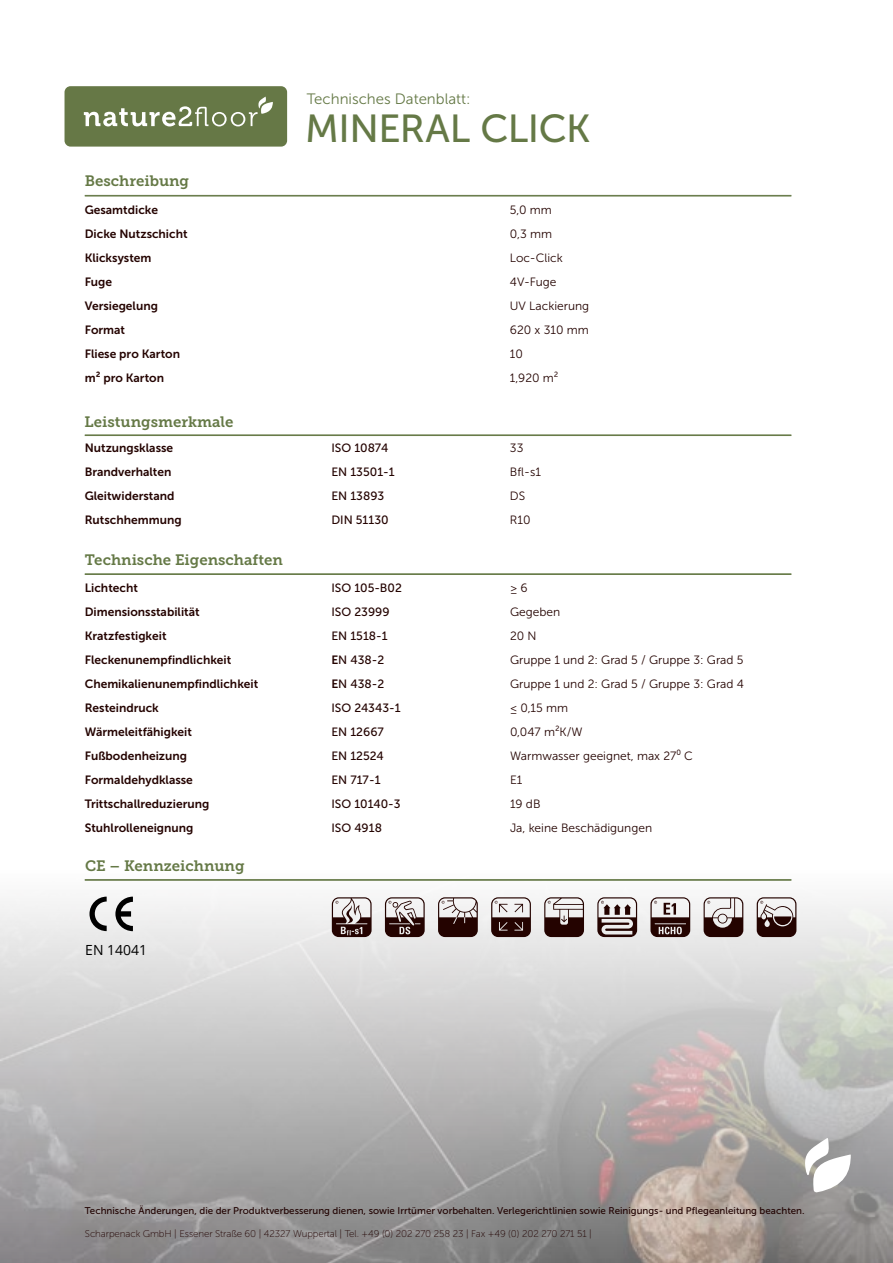
<style>
.page{position:relative;width:893px;height:1263px;background:#fff}
.page>*{position:absolute;margin:0;border:0;box-sizing:border-box;transform-origin:0 0}
.t1{font:39px "Museo Sans 500";letter-spacing:-.01em;color:#657946}
.t2{font:15px "Museo Slab 700";color:#657946}
.t3{font:15px "Museo Sans 300";color:#657946}
.t4{font:13.95px "Open Sans";color:#000}
.t5{font:12px "Museo Sans 700";color:#240300}
.t6{font:12px "Museo Sans 300";color:#240300}
.t7{font:12px "Museo Sans 500";color:#240300}
.t8{font:9.75px "Museo Sans 500";color:#200100}
.t9{font:9.75px "Museo Sans 100";letter-spacing:-.01em;color:#200100}
.s1{font-family:"Museo Sans 700"}
</style>
<div class="page">
<svg style="left:85px;top:194px;width:707px;height:3px"></svg>
<svg style="left:85px;top:434px;width:707px;height:2px"></svg>
<img style="left:0;top:879px;width:893px;height:384px">
<div style="left:65px;top:86px;width:222px;height:61px;background:#667846;border-radius:6px"></div>
<svg style="left:84px;top:97px;width:189px;height:29px"></svg>
<hr style="left:85px;top:195px;width:706px;height:1px;background:#657946">
<hr style="left:85px;top:196px;width:706px;height:1px;background:#657946">
<hr style="left:85px;top:435px;width:706px;height:1px;background:#657946">
<hr style="left:85px;top:574px;width:706px;height:1px;background:#657946">
<hr style="left:85px;top:879px;width:706px;height:1px;background:#657946">
<hr style="left:85px;top:880px;width:706px;height:1px;background:#657946">
<svg style="left:804px;top:1138px;width:47px;height:54px"></svg>
<svg style="left:85px;top:882px;width:723px;height:76px"></svg>
<p class="t3" style="left:307px;top:90px;width:165px">Technisches Datenblatt:</p>
<h1 class="t1" style="left:305px;top:107px;width:287px">MINERAL CLICK</h1>
<p class="t2" style="left:85px;top:173px;width:106px">Beschreibung</p>
<p class="t5" style="left:85px;top:203px;width:75px">Gesamtdicke</p>
<p class="t6" style="left:510px;top:203px;width:43px">5,0 mm</p>
<p class="t5" style="left:85px;top:227px;width:104px">Dicke Nutzschicht</p>
<p class="t6" style="left:510px;top:227px;width:44px">0,3 mm</p>
<p class="t5" style="left:85px;top:251px;width:68px">Klicksystem</p>
<p class="t6" style="left:510px;top:251px;width:54px">Loc-Click</p>
<p class="t5" style="left:85px;top:275px;width:29px">Fuge</p>
<p class="t6" style="left:510px;top:275px;width:48px">4V-Fuge</p>
<p class="t5" style="left:85px;top:299px;width:75px">Versiegelung</p>
<p class="t6" style="left:510px;top:299px;width:81px">UV Lackierung</p>
<p class="t5" style="left:85px;top:323px;width:42px">Format</p>
<p class="t6" style="left:510px;top:323px;width:80px">620 x 310 mm</p>
<p class="t5" style="left:85px;top:347px;width:97px">Fliese pro Karton</p>
<p class="t6" style="left:510px;top:347px;width:15px">10</p>
<p class="t5" style="left:85px;top:371px;width:81px">m² pro Karton</p>
<p class="t6" style="left:510px;top:371px;width:50px">1,920 m²</p>
<p class="t2" style="left:85px;top:413px;width:150px">Leistungsmerkmale</p>
<p class="t5" style="left:85px;top:441px;width:90px">Nutzungsklasse</p>
<p class="t7" style="left:331px;top:441px;width:58px">ISO 10874</p>
<p class="t6" style="left:510px;top:441px;width:15px">33</p>
<p class="t5" style="left:85px;top:465px;width:88px">Brandverhalten</p>
<p class="t7" style="left:331px;top:465px;width:65px">EN 13501-1</p>
<p class="t6" style="left:510px;top:465px;width:33px">Bfl-s1</p>
<p class="t5" style="left:85px;top:489px;width:91px">Gleitwiderstand</p>
<p class="t7" style="left:331px;top:489px;width:54px">EN 13893</p>
<p class="t6" style="left:510px;top:489px;width:17px">DS</p>
<p class="t5" style="left:85px;top:513px;width:98px">Rutschhemmung</p>
<p class="t7" style="left:331px;top:513px;width:59px">DIN 51130</p>
<p class="t6" style="left:510px;top:513px;width:22px">R10</p>
<p class="t2" style="left:85px;top:552px;width:200px">Technische Eigenschaften</p>
<p class="t5" style="left:85px;top:581px;width:55px">Lichtecht</p>
<p class="t7" style="left:331px;top:581px;width:72px">ISO 105-B02</p>
<p class="t6" style="left:510px;top:581px;width:19px">≥ 6</p>
<p class="t5" style="left:85px;top:605px;width:116px">Dimensionsstabilität</p>
<p class="t7" style="left:331px;top:605px;width:60px">ISO 23999</p>
<p class="t6" style="left:510px;top:605px;width:52px">Gegeben</p>
<p class="t5" style="left:85px;top:629px;width:83px">Kratzfestigkeit</p>
<p class="t7" style="left:331px;top:629px;width:58px">EN 1518-1</p>
<p class="t6" style="left:510px;top:629px;width:28px">20 N</p>
<p class="t5" style="left:85px;top:653px;width:148px">Fleckenunempfindlichkeit</p>
<p class="t7" style="left:331px;top:653px;width:54px"><span class="s1">E</span>N 438-2</p>
<p class="t6" style="left:510px;top:653px;width:235px">Gruppe 1 und 2: Grad 5 / Gruppe 3: Grad 5</p>
<p class="t5" style="left:85px;top:677px;width:175px">Chemikalienunempfindlichkeit</p>
<p class="t7" style="left:331px;top:677px;width:54px"><span class="s1">E</span>N 438-2</p>
<p class="t6" style="left:510px;top:677px;width:235px">Gruppe 1 und 2: Grad 5 / Gruppe 3: Grad 4</p>
<p class="t5" style="left:85px;top:701px;width:76px">Resteindruck</p>
<p class="t7" style="left:331px;top:701px;width:71px">ISO 24343-1</p>
<p class="t6" style="left:510px;top:701px;width:60px">≤ 0,15 mm</p>
<p class="t5" style="left:85px;top:725px;width:109px">Wärmeleitfähigkeit</p>
<p class="t7" style="left:331px;top:725px;width:54px">EN 12667</p>
<p class="t6" style="left:510px;top:725px;width:74px">0,047 m²K/W</p>
<p class="t5" style="left:85px;top:749px;width:104px">Fußbodenheizung</p>
<p class="t7" style="left:331px;top:749px;width:54px">EN 12524</p>
<p class="t6" style="left:510px;top:749px;width:184px">Warmwasser geeignet, max 27⁰ C</p>
<p class="t5" style="left:85px;top:773px;width:110px">Formaldehydklasse</p>
<p class="t7" style="left:331px;top:773px;width:51px">EN 717-1</p>
<p class="t6" style="left:510px;top:773px;width:14px">E1</p>
<p class="t5" style="left:85px;top:797px;width:126px">Trittschallreduzierung</p>
<p class="t7" style="left:331px;top:797px;width:71px">ISO 10140-3</p>
<p class="t6" style="left:510px;top:797px;width:32px">19 dB</p>
<p class="t5" style="left:85px;top:821px;width:110px">Stuhlrolleneignung</p>
<p class="t7" style="left:331px;top:821px;width:52px">ISO 4918</p>
<p class="t6" style="left:510px;top:821px;width:144px">Ja, keine Beschädigungen</p>
<p class="t2" style="left:85px;top:857px;width:161px">CE – Kennzeichnung</p>
<p class="t4" style="left:85px;top:940px;width:63px">EN 14041</p>
<p class="t8" style="left:85px;top:1205px;width:721px">Technische Änderungen, die der Produktverbesserung dienen, sowie Irrtümer vorbehalten. Verlegerichtlinien sowie Reinigungs- und Pflegeanleitung beachten.</p>
<p class="t9" style="left:85px;top:1229px;width:508px">Scharpenack GmbH | Essener Straße 60 | 42327 Wuppertal | Tel. +49 (0) 202 270 258 23 | Fax +49 (0) 202 270 271 51 |</p>
</div>
